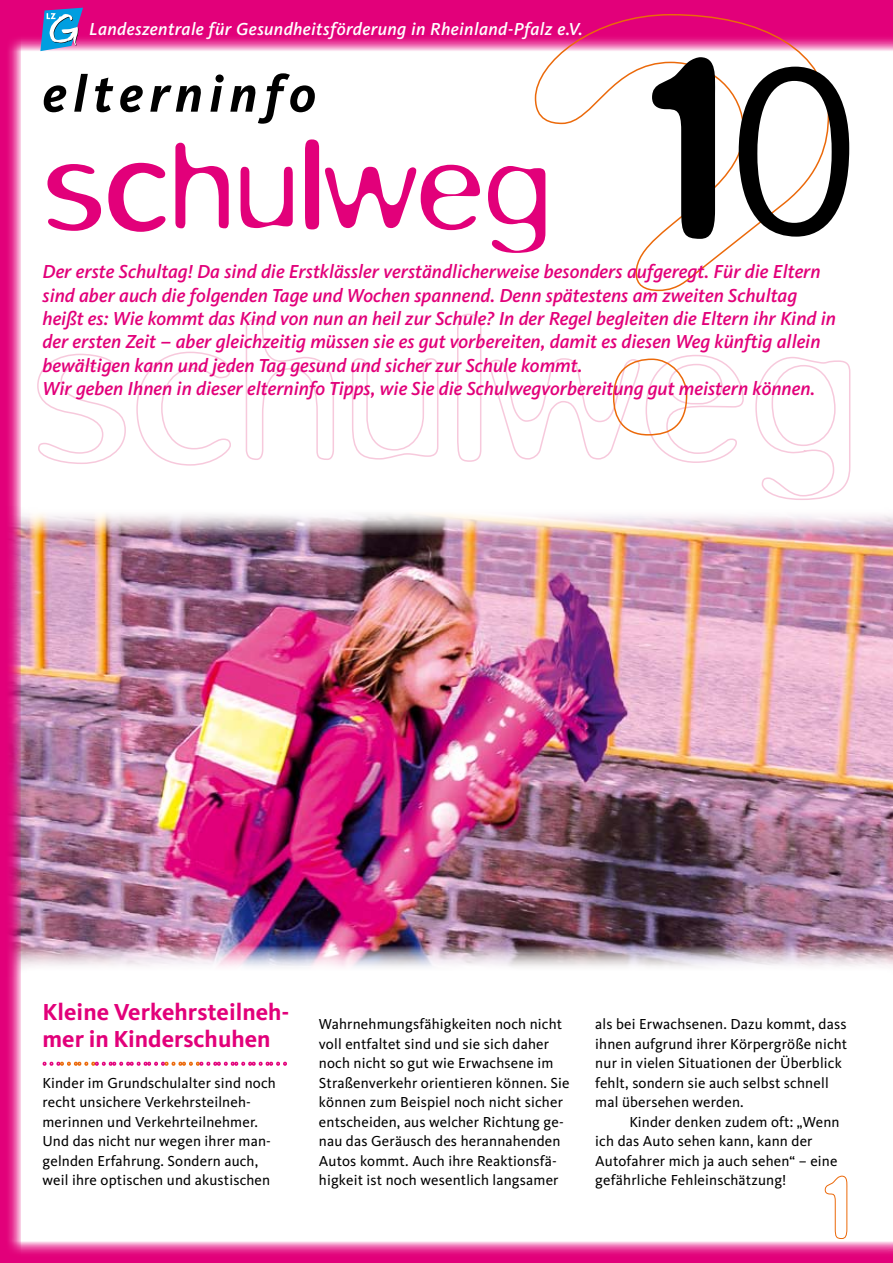
<style>
.page{position:relative;width:893px;height:1263px;background:#fff}
.page>*{position:absolute;margin:0;border:0;box-sizing:border-box;transform-origin:0 0}
.t1{font:300 275.1px "Blur";color:#000}
.t2{font:300 138px "Blur";color:#e2007a}
.t3{font:italic 700 52.5px "Kievit";letter-spacing:.12em;color:#000}
.t4{font:700 24px/27px "Kievit";color:#e2007a}
.t5{font:italic 500 19.5px/23.4px "Kievit";color:#e2007a}
.t6{font:italic 500 18px "Kievit";letter-spacing:.02em;color:#fff}
.t7{font:15px/19.5px "Kievit";letter-spacing:.01em;color:#000}
</style>
<div class="page">
<img style="left:21px;top:535px;width:872px;height:411px">
<svg style="left:21px;top:0;width:872px;height:51px;background:#e41786"></svg>
<img style="left:21px;top:514px;width:872px;height:21px">
<svg style="left:21px;top:1242px;width:872px;height:21px;background:#e73595"></svg>
<img style="left:21px;top:946px;width:872px;height:22px">
<svg style="left:0;top:0;width:21px;height:1263px;background:#e2258b"></svg>
<svg style="left:37px;top:353px;width:89px;height:111px"></svg>
<svg style="left:136px;top:351px;width:95px;height:115px"></svg>
<svg style="left:245px;top:319px;width:89px;height:141px"></svg>
<svg style="left:352px;top:358px;width:87px;height:102px"></svg>
<svg style="left:457px;top:313px;width:25px;height:149px"></svg>
<svg style="left:489px;top:359px;width:248px;height:104px"></svg>
<svg style="left:761px;top:360px;width:90px;height:140px"></svg>
<svg style="left:43px;top:1062px;width:244px;height:4px"></svg>
<svg style="left:534px;top:13px;width:296px;height:423px"></svg>
<svg style="left:824px;top:1175px;width:24px;height:64px"></svg>
<svg style="left:40px;top:8px;width:43px;height:43px;background:#6893cd"></svg>
<p class="t6" style="left:89px;top:18px;width:495px">Landeszentrale für Gesundheitsförderung in Rheinland-Pfalz e.V.</p>
<h3 class="t3" style="left:43px;top:63px;width:275px">elterninfo</h3>
<h2 class="t2" style="left:43px;top:109px;width:511px">schulweg</h2>
<h1 class="t1" style="left:648px;top:-4px;width:212px">10</h1>
<h3 class="t5" style="left:43px;top:260px;width:780px">Der erste Schultag! Da sind die Erstklässler verständlicherweise besonders aufgeregt. Für die Eltern</h3>
<p class="t5" style="left:43px;top:283px;width:795px">sind aber auch die folgenden Tage und Wochen spannend. Denn spätestens am zweiten Schultag heißt es: Wie kommt das Kind von nun an heil zur Schule? In der Regel begleiten die Eltern ihr Kind in der ersten Zeit – aber gleichzeitig müssen sie es gut vorbereiten, damit es diesen Weg künftig allein bewältigen kann und jeden Tag gesund und sicher zur Schule kommt.<br>Wir geben Ihnen in dieser elterninfo Tipps, wie Sie die Schulwegvorbereitung gut meistern können.</p>
<h3 class="t4" style="left:43px;top:998px;width:248px">Kleine Verkehrsteilneh&shy;mer in Kinderschuhen</h3>
<p class="t7" style="left:43px;top:1073px;width:235px">Kinder im Grundschulalter sind noch recht unsichere Verkehrsteilneh&shy;merinnen und Verkehrteilnehmer.<br>Und das nicht nur wegen ihrer man&shy;gelnden Erfahrung. Sondern auch, weil ihre optischen und akustischen</p>
<p class="t7" style="left:319px;top:1014px;width:252px">Wahrnehmungsfähigkeiten noch nicht voll entfaltet sind und sie sich daher noch nicht so gut wie Erwachsene im Straßenverkehr orientieren können. Sie können zum Beispiel noch nicht sicher entscheiden, aus welcher Richtung ge&shy;nau das Geräusch des herannahenden Autos kommt. Auch ihre Reaktionsfä&shy;higkeit ist noch wesentlich langsamer</p>
<p class="t7" style="left:595px;top:1014px;width:253px">als bei Erwachsenen. Dazu kommt, dass ihnen aufgrund ihrer Körpergröße nicht nur in vielen Situationen der Überblick fehlt, sondern sie auch selbst schnell mal übersehen werden.</p>
<p class="t7" style="left:595px;top:1112px;width:246px;text-indent:34px">Kinder denken zudem oft: „Wenn ich das Auto sehen kann, kann der Autofahrer mich ja auch sehen“ – eine gefährliche Fehleinschätzung!</p>
</div>
